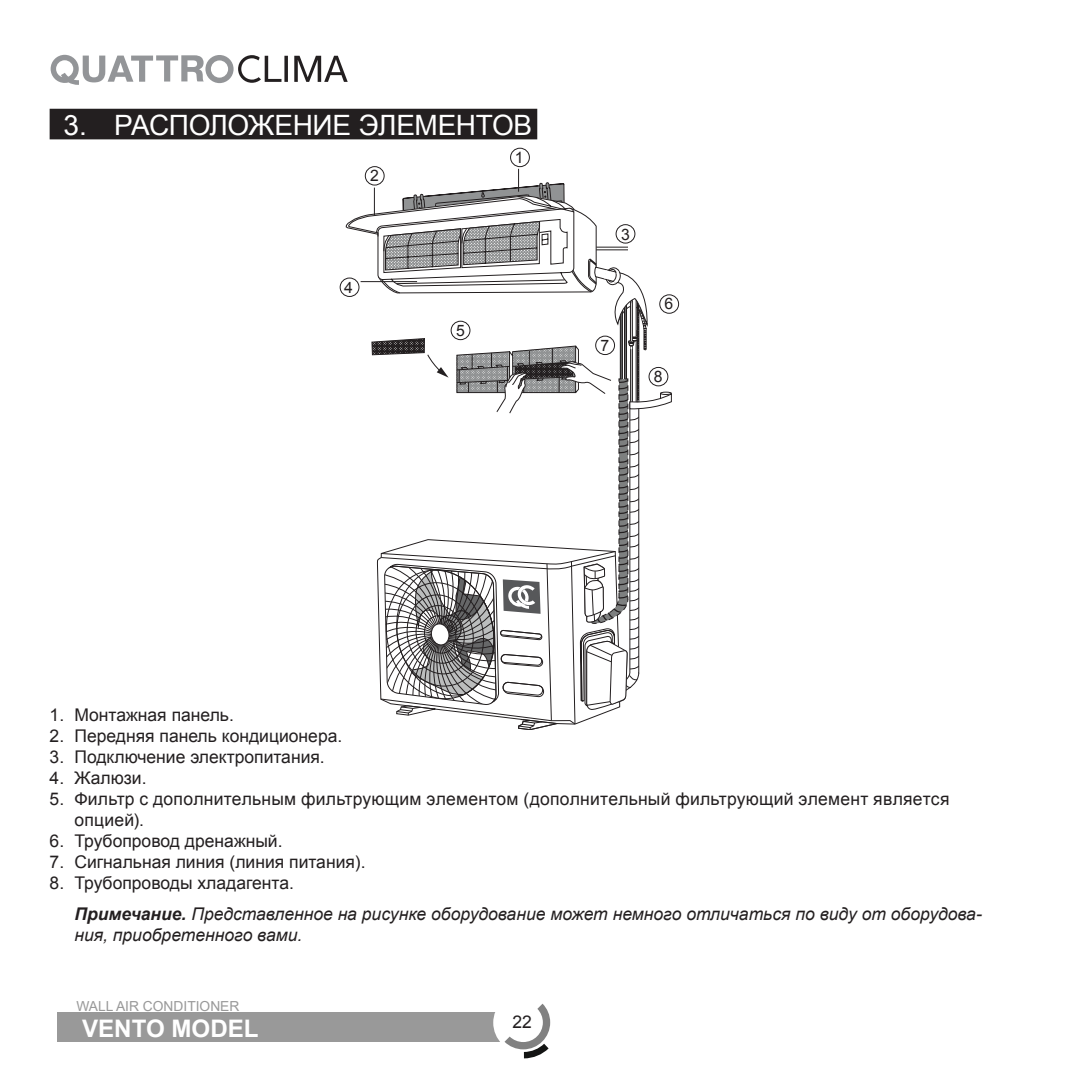
<style>
.page{position:relative;width:1092px;height:1092px;background:#fff}
.page>*{position:absolute;margin:0;border:0;box-sizing:border-box;transform-origin:0 0}
.t1{font:28px "Arial";letter-spacing:-.015em;color:#fff}
.t2{font:700 24.15px "Arial";color:#fff}
.t3{font:17.5px/21px "Arial";color:#231f20}
.Attention_-_Bold{font:italic 17.5px/21px "Arial";color:#231f20}
.t4{font:15.75px "Arial";color:#231f20}
.t5{font:13.83px "Arial";color:#999}
.s1{font-weight:700}
</style>
<div class="page">
<svg style="left:51px;top:55px;width:297px;height:30px"></svg>
<div style="left:57px;top:1011px;width:468px;height:30px;background:#999"></div>
<div style="left:493px;top:992px;width:60px;height:60px;background:#fff;border-radius:50%"></div>
<svg style="left:504px;top:1003px;width:46px;height:55px"></svg>
<div style="left:50px;top:109px;width:487px;height:30px;background:#231f20"></div>
<div style="left:510px;top:148px;width:19px;height:19px;border:1px solid #231f20;border-radius:50%"></div>
<div style="left:365px;top:166px;width:19px;height:19px;border:1px solid #231f20;border-radius:50%"></div>
<div style="left:340px;top:278px;width:19px;height:19px;border:1px solid #231f20;border-radius:50%"></div>
<div style="left:659px;top:294px;width:19px;height:19px;border:1px solid #231f20;border-radius:50%"></div>
<svg style="left:343px;top:169px;width:328px;height:560px"></svg>
<p class="t1" style="left:64px;top:106px;width:470px">3. РАСПОЛОЖЕНИЕ ЭЛЕМЕНТОВ</p>
<p class="t4" style="left:514px;top:146px;width:10px">1</p>
<p class="t4" style="left:370px;top:164px;width:10px">2</p>
<p class="t4" style="left:344px;top:276px;width:10px">4</p>
<p class="t4" style="left:456px;top:319px;width:10px">5</p>
<p class="t4" style="left:621px;top:223px;width:10px">3</p>
<p class="t4" style="left:600px;top:334px;width:10px">7</p>
<p class="t4" style="left:664px;top:293px;width:10px">6</p>
<p class="t4" style="left:653px;top:365px;width:10px">8</p>
<p class="t3" style="left:50px;top:704px;width:186px">1. Монтажная панель.</p>
<p class="t3" style="left:50px;top:725px;width:294px">2. Передняя панель кондиционера.</p>
<p class="t3" style="left:50px;top:746px;width:277px">3. Подключение электропитания.</p>
<p class="t3" style="left:50px;top:767px;width:98px">4. Жалюзи.</p>
<p class="t3" style="left:74px;top:788px;width:876px;text-indent:-25px">5. Фильтр с дополнительным фильтрующим элементом (дополнительный фильтрующий элемент является опцией).</p>
<p class="t3" style="left:50px;top:830px;width:234px">6. Трубопровод дренажный.</p>
<p class="t3" style="left:50px;top:851px;width:317px">7. Сигнальная линия (линия питания).</p>
<p class="t3" style="left:50px;top:872px;width:246px">8. Трубопроводы хладагента.</p>
<p class="Attention_-_Bold" style="left:74px;top:903px;width:908px"><span class="s1">Примечание.</span> Представленное на рисунке оборудование может немного отличаться по виду от оборудова&shy;ния, приобретенного вами.</p>
<p class="t5" style="left:76px;top:996px;width:164px">WALL AIR CONDITIONER</p>
<h2 class="t2" style="left:82px;top:1011px;width:178px">VENTO MODEL</h2>
<p class="t3" style="left:512px;top:1011px;width:21px">22</p>
</div>
